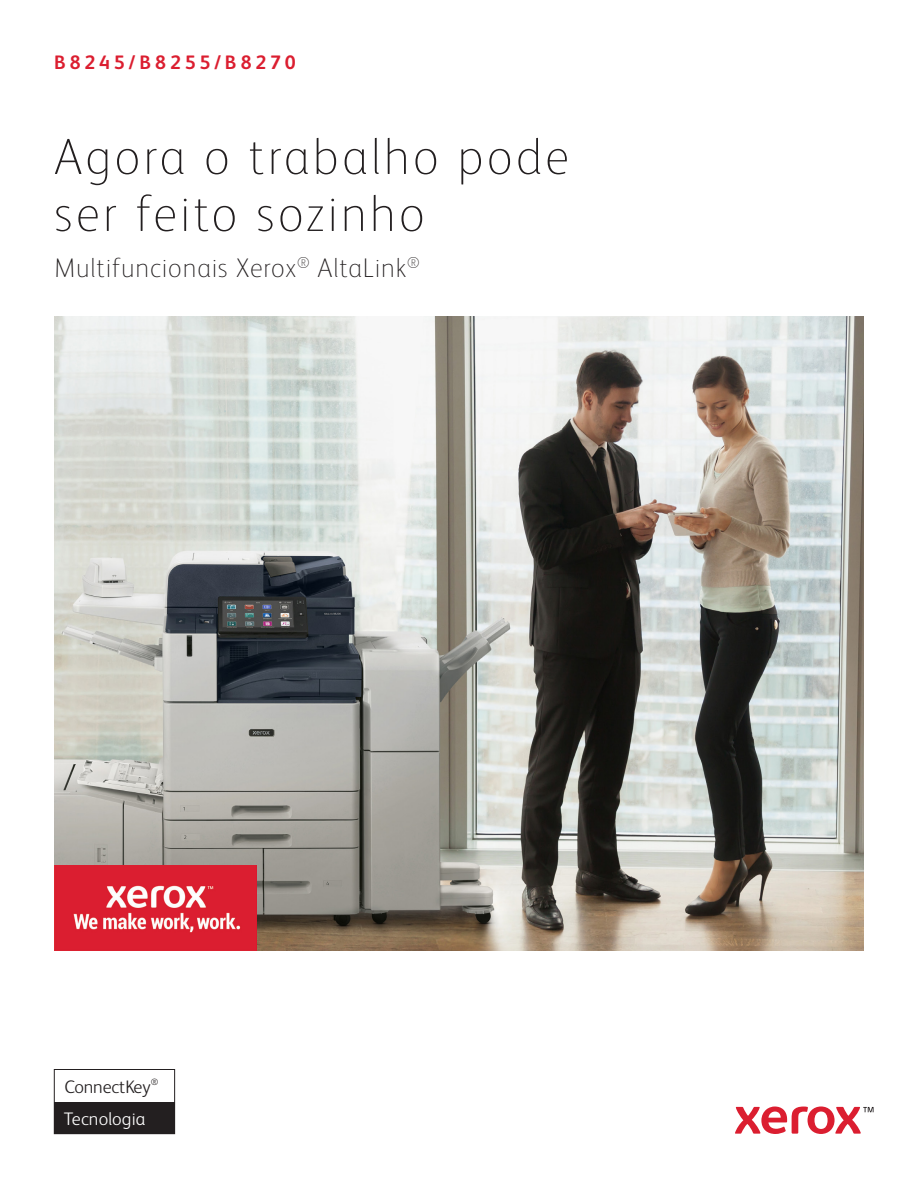
<style>
.page{position:relative;width:918px;height:1188px;background:#fff}
.page>*{position:absolute;margin:0;border:0;box-sizing:border-box;transform-origin:0 0}
.Cover_Title_EXPERT_34_36{font:100 51px/57px "Xerox Sans";letter-spacing:.06em;color:#231f20}
.Cover_Subhead{font:100 27px "Xerox Sans";letter-spacing:.03em;color:#231f20}
.Title_Crosshead_left{font:700 19.5px "Xerox Sans";letter-spacing:.195em;color:#db1e30}
.Body_Subhead{font:300 18.15px "Xerox Sans";letter-spacing:-.01em;color:#231f20}
.Body_Subhead-2{font:300 18.15px "Xerox Sans";letter-spacing:.005em;color:#fff}
</style>
<div class="page">
<img style="left:54px;top:316px;width:810px;height:635px">
<svg style="left:735px;top:1106px;width:139px;height:28px"></svg>
<div style="left:54px;top:1069px;width:121px;height:65px;border:1px solid #231f20"></div>
<div style="left:54px;top:1102px;width:121px;height:32px;background:#231f20"></div>
<img style="left:54px;top:866px;width:202px;height:85px">
<p class="Title_Crosshead_left" style="left:54px;top:49px;width:243px">B8245/B8255/B8270</p>
<p class="Cover_Title_EXPERT_34_36" style="left:54px;top:126px;width:517px">Agora o trabalho pode ser feito sozinho</p>
<p class="Cover_Subhead" style="left:54px;top:250px;width:367px">Multifuncionais Xerox<sup>®</sup> AltaLink<sup>®</sup></p>
<p class="Body_Subhead" style="left:64px;top:1075px;width:95px">ConnectKey<sup>®</sup></p>
<p class="Body_Subhead-2" style="left:64px;top:1106px;width:83px">Tecnologia</p>
</div>
